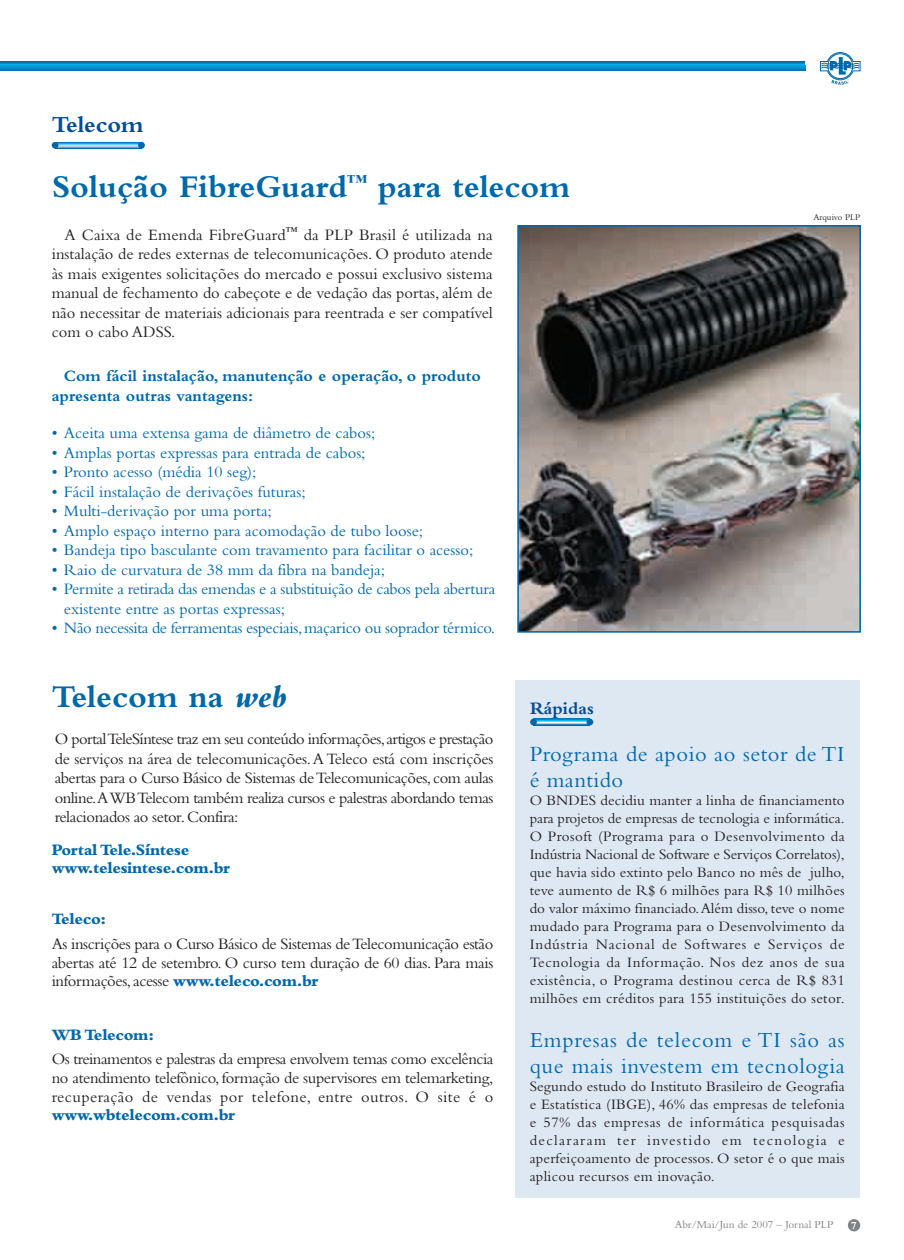
<style>
.page{position:relative;width:904px;height:1260px;background:#fff}
.page>*{position:absolute;margin:0;border:0;box-sizing:border-box;transform-origin:0 0}
.t1{font:700 33px "Bembo";color:#0068a9}
.t2{font:700 24px "Bembo";color:#014d95}
.t3{font:22.5px/25.5px "Bembo";letter-spacing:.025em;color:#0068a9}
.t4{font:700 18px "Bembo";color:#014d95}
.t5{font:16.5px/19.5px "Bembo";letter-spacing:-.015em;color:#231f20;text-align:justify}
.t6{font:16.5px/19.5px "Bembo";color:#0068a9}
.t7{font:800 16.5px/18px "Bembo";letter-spacing:-.025em;color:#0068a9}
.t8{font:700 16.5px/19.5px "Bembo";color:#0068a9}
.t9{font:16.5px "Bembo";letter-spacing:-.02em;color:#0068a9}
.t10{font:15px/18px "Bembo";letter-spacing:.02em;color:#231f20;text-align:justify}
.t11{font:11.25px "Bembo";color:#808285}
.t12{font:700 11.25px "Bembo";color:#fff}
.t13{font:9px "Bembo";color:#231f20}
.s1{font-weight:800;font-style:italic}
.s2{font-weight:800;color:#0068a9}
</style>
<div class="page">
<img style="left:520px;top:228px;width:337px;height:401px">
<div style="left:517px;top:225px;width:343px;height:407px;border:2px solid #0068a9"></div>
<div style="left:847px;top:1219px;width:13px;height:12px;background:#808285;border-radius:50%"></div>
<svg style="left:819px;top:52px;width:41px;height:33px"></svg>
<hr style="left:0;top:70px;width:805px;height:1px;background:#0068a9">
<svg style="left:0;top:65px;width:805px;height:5px"></svg>
<hr style="left:0;top:64px;width:805px;height:1px;background:#00aeef">
<hr style="left:0;top:63px;width:805px;height:1px;background:#0089ca">
<hr style="left:0;top:62px;width:805px;height:1px;background:#0068a9">
<hr style="left:55px;top:148px;width:87px;height:1px;background:#0068a9">
<hr style="left:55px;top:147px;width:87px;height:1px;background:#73a1ce">
<hr style="left:55px;top:146px;width:87px;height:1px;background:#b4c9e3">
<hr style="left:55px;top:145px;width:87px;height:1px;background:#b9e5fa">
<hr style="left:55px;top:144px;width:87px;height:1px;background:#6bcff6">
<hr style="left:55px;top:143px;width:87px;height:1px;background:#009adb">
<hr style="left:55px;top:142px;width:87px;height:1px;background:#0078ba">
<div style="left:138px;top:142px;width:7px;height:7px;background:#0068a9;border-radius:50%"></div>
<div style="left:52px;top:142px;width:6px;height:7px;background:#0068a9;border-radius:50%"></div>
<div style="left:515px;top:680px;width:344px;height:517px;background:#dee8f3"></div>
<hr style="left:533px;top:725px;width:57px;height:1px;background:#0068a9">
<hr style="left:533px;top:724px;width:57px;height:1px;background:#2c81bb">
<hr style="left:533px;top:723px;width:57px;height:1px;background:#b4c9e3">
<hr style="left:533px;top:722px;width:57px;height:1px;background:#fff">
<hr style="left:533px;top:721px;width:57px;height:1px;background:#b9e5fa">
<hr style="left:533px;top:720px;width:57px;height:1px;background:#01bdf2">
<hr style="left:533px;top:719px;width:57px;height:1px;background:#0089ca">
<hr style="left:533px;top:718px;width:57px;height:1px;background:#0078ba">
<div style="left:586px;top:718px;width:7px;height:7px;background:#0068a9;border-radius:50%"></div>
<div style="left:530px;top:718px;width:6px;height:7px;background:#0068a9;border-radius:50%"></div>
<h2 class="t2" style="left:52px;top:116px;width:93px">Telecom</h2>
<h1 class="t1" style="left:52px;top:174px;width:520px">Solução FibreGuard<sup>™</sup> para telecom</h1>
<p class="t5" style="left:52px;top:226px;width:442px;text-indent:13px">A Caixa de Emenda FibreGuard<sup>™</sup> da PLP Brasil é utilizada na instalação de redes externas de telecomunicações. O produto atende às mais exigentes solicitações do mercado e possui exclusivo sistema manual de fechamento do cabeçote e de vedação das portas, além de não necessitar de materiais adicionais para reentrada e ser compatível com o cabo ADSS.</p>
<p class="t8" style="left:52px;top:368px;width:430px;text-indent:12px">Com fácil instalação, manutenção e operação, o produto apresenta outras vantagens:</p>
<p class="t6" style="left:52px;top:425px;width:325px">• Aceita uma extensa gama de diâmetro de cabos;</p>
<p class="t6" style="left:52px;top:444px;width:315px">• Amplas portas expressas para entrada de cabos;</p>
<p class="t6" style="left:52px;top:464px;width:206px">• Pronto acesso (média 10 seg);</p>
<p class="t6" style="left:52px;top:483px;width:255px">• Fácil instalação de derivações futuras;</p>
<p class="t6" style="left:52px;top:503px;width:221px">• Multi-derivação por uma porta;</p>
<p class="t6" style="left:52px;top:522px;width:373px">• Amplo espaço interno para acomodação de tubo loose;</p>
<p class="t6" style="left:52px;top:542px;width:423px">• Bandeja tipo basculante com travamento para facilitar o acesso;</p>
<p class="t6" style="left:52px;top:561px;width:335px">• Raio de curvatura de 38 mm da fibra na bandeja;</p>
<p class="t6" style="left:64px;top:581px;width:432px;text-indent:-12px">• Permite a retirada das emendas e a substituição de cabos pela abertura existente entre as portas expressas;</p>
<p class="t9" style="left:52px;top:622px;width:445px">• Não necessita de ferramentas especiais, maçarico ou soprador térmico.</p>
<p class="t13" style="left:813px;top:214px;width:48px">Arquivo PLP</p>
<h1 class="t1" style="left:52px;top:685px;width:236px">Telecom na <span class="s1">web</span></h1>
<p class="t5" style="left:55px;top:731px;width:440px">O portal TeleSíntese traz em seu conteúdo informações, artigos e prestação de serviços na área de telecomunicações. A Teleco está com inscrições abertas para o Curso Básico de Sistemas de Telecomunicações, com aulas online.A WB Telecom também realiza cursos e palestras abordando temas relacionados ao setor. Confira:</p>
<p class="t7" style="left:52px;top:842px;width:180px">Portal Tele.Síntese www.telesintese.com.br</p>
<p class="t7" style="left:52px;top:911px;width:56px">Teleco:</p>
<p class="t5" style="left:52px;top:936px;width:443px;line-height:18.8px">As inscrições para o Curso Básico de Sistemas de Telecomunicação estão abertas até 12 de setembro. O curso tem duração de 60 dias. Para mais informações, acesse <span class="s2">www.teleco.com.br</span></p>
<p class="t7" style="left:52px;top:1027px;width:104px">WB Telecom:</p>
<p class="t5" style="left:52px;top:1051px;width:443px;line-height:18.8px">Os treinamentos e palestras da empresa envolvem temas como excelência no atendimento telefônico, formação de supervisores em telemarketing, recuperação de vendas por telefone, entre outros. O site é o</p>
<p class="t7" style="left:52px;top:1107px;width:185px">www.wbtelecom.com.br</p>
<p class="t4" style="left:530px;top:701px;width:65px">Rápidas</p>
<h3 class="t3" style="left:529px;top:743px;width:316px">Programa de apoio ao setor de TI é mantido</h3>
<p class="t10" style="left:529px;top:792px;width:316px">O BNDES decidiu manter a linha de financiamento para projetos de empresas de tecnologia e informática.<br>O Prosoft (Programa para o Desenvolvimento da Indústria Nacional de Software e Serviços Correlatos), que havia sido extinto pelo Banco no mês de julho, teve aumento de R$ 6 milhões para R$ 10 milhões do valor máximo financiado. Além disso, teve o nome mudado para Programa para o Desenvolvimento da Indústria Nacional de Softwares e Serviços de Tecnologia da Informação. Nos dez anos de sua existência, o Programa destinou cerca de R$ 831 milhões em créditos para 155 instituições do setor.</p>
<h3 class="t3" style="left:529px;top:1029px;width:316px">Empresas de telecom e TI são as que mais investem em tecnologia</h3>
<p class="t10" style="left:529px;top:1078px;width:316px">Segundo estudo do Instituto Brasileiro de Geografia e Estatística (IBGE), 46% das empresas de telefonia e 57% das empresas de informática pesquisadas declararam ter investido em tecnologia e aperfeiçoamento de processos. O setor é o que mais aplicou recursos em inovação.</p>
<p class="t11" style="left:674px;top:1220px;width:160px">Abr/Mai/Jun de 2007 – Jornal PLP</p>
<p class="t12" style="left:851px;top:1221px;width:7px">7</p>
</div>
